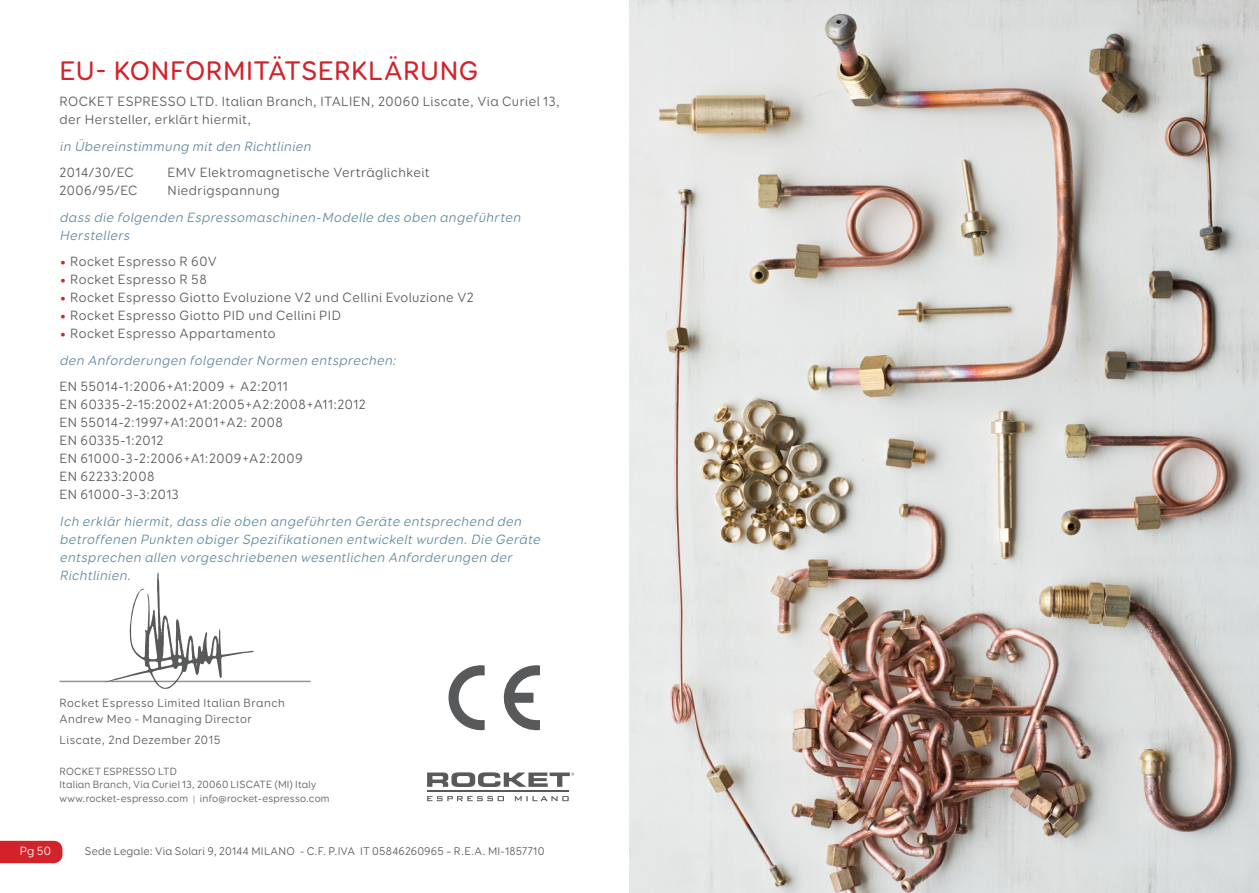
<style>
.page{position:relative;width:1259px;height:893px;background:#fff}
.page>*{position:absolute;margin:0;border:0;box-sizing:border-box;transform-origin:0 0}
.t1{font:500 27px "Booster Next FY";letter-spacing:.02em;color:#d2232a}
.t2{font:13.5px/18px "Booster Next FY";letter-spacing:.035em;color:#58595b}
.t3{font:italic 13.5px/18px "Booster Next FY";color:#61889f}
.t4{font:12px/16.5px "Booster Next FY";letter-spacing:.04em;color:#58595b}
.t5{font:12px "Booster Next FY";color:#fff}
.t6{font:11.25px "Booster Next FY";letter-spacing:.02em;color:#58595b}
.t7{font:10.5px/13.5px "Booster Next FY";letter-spacing:.02em;color:#58595b}
.s1{font-weight:700;color:#d2232a}
.s2{font-weight:700;font-style:normal;color:#d2232a}
.s3{font-style:normal;color:#58595b}
.s4{font-size:7.8px;color:#939598}
</style>
<div class="page">
<svg style="left:427px;top:772px;width:147px;height:15px"></svg>
<svg style="left:427px;top:796px;width:142px;height:5px"></svg>
<hr style="left:427px;top:790px;width:142px;height:2px;background:#58595b">
<img style="left:629px;top:0;width:630px;height:893px">
<svg style="left:0;top:841px;width:62px;height:22px"></svg>
<hr style="left:60px;top:681px;width:251px;height:1px;background:#939598">
<svg style="left:503px;top:665px;width:37px;height:66px"></svg>
<svg style="left:448px;top:665px;width:37px;height:65px"></svg>
<svg style="left:105px;top:572px;width:149px;height:117px"></svg>
<h1 class="t1" style="left:60px;top:54px;width:420px">EU- KONFORMITÄTSERKLÄRUNG</h1>
<p class="t2" style="left:60px;top:93px;width:502px">ROCKET ESPRESSO LTD. Italian Branch, ITALIEN, 20060 Liscate, Via Curiel 13, der Hersteller, erklärt hiermit,</p>
<p class="t3" style="left:60px;top:137px;width:256px">in Übereinstimmung mitden Richtlinien</p>
<p class="t2" style="left:60px;top:164px;width:76px">2014/30/EC</p>
<p class="t2" style="left:168px;top:164px;width:264px">EMV Elektromagnetische Verträglichkeit</p>
<p class="t2" style="left:60px;top:182px;width:79px">2006/95/EC</p>
<p class="t2" style="left:168px;top:182px;width:114px">Niedrigspannung</p>
<p class="t3" style="left:60px;top:208px;width:465px">dass die folgenden Espressomaschinen-Modelle des oben angeführten<br>Herstellers</p>
<p class="t2" style="left:60px;top:253px;width:159px"><span class="s1">•</span> Rocket Espresso R 60V</p>
<p class="t2" style="left:60px;top:271px;width:149px"><span class="s1">•</span> Rocket Espresso R 58</p>
<p class="t2" style="left:60px;top:289px;width:416px"><span class="s1">•</span> Rocket Espresso Giotto Evoluzione V2 und Cellini Evoluzione V2</p>
<p class="t2" style="left:60px;top:307px;width:283px"><span class="s1">•</span> Rocket Espresso Giotto PID und Cellini PID</p>
<p class="t3" style="left:60px;top:320px;width:341px;line-height:26.5px"><span class="s2">•</span> <span class="s3">Rocket Espresso Appartamento<br></span>den Anforderungen folgender Normen entsprechen:</p>
<p class="t2" style="left:60px;top:378px;width:308px">EN 55014-1:2006+A1:2009 + A2:2011<br>EN 60335-2-15:2002+A1:2005+A2:2008+A11:2012<br>EN 55014-2:1997+A1:2001+A2: 2008<br>EN 60335-1:2012<br>EN 61000-3-2:2006+A1:2009+A2:2009<br>EN 62233:2008<br>EN 61000-3-3:2013</p>
<p class="t3" style="left:60px;top:512px;width:485px">Ich erklär hiermit,dass die oben angeführten Geräte entsprechend den betroffenen Punkten obiger Spezifikationen entwickeltwurden.Die Geräte entsprechen allen vorgeschriebenen wesentlichen Anforderungen der Richtlinien.</p>
<p class="t4" style="left:60px;top:694px;width:227px">Rocket Espresso Limited Italian Branch<br>Andrew Meo - Managing Director</p>
<p class="t4" style="left:60px;top:732px;width:162px">Liscate, 2nd Dezember 2015</p>
<p class="t7" style="left:60px;top:764px;width:272px">ROCKET ESPRESSO LTD<br>Italian Branch, Via Curiel 13, 20060 LISCATE (MI) Italy www.rocket-espresso.com <span class="s4">|</span> info@rocket-espresso.com</p>
<p class="t5" style="left:20px;top:844px;width:33px">Pg 50</p>
<p class="t6" style="left:85px;top:844px;width:461px">Sede Legale: Via Solari 9, 20144 MILANO - C.F. P.IVA IT 05846260965 – R.E.A. MI-1857710</p>
</div>
